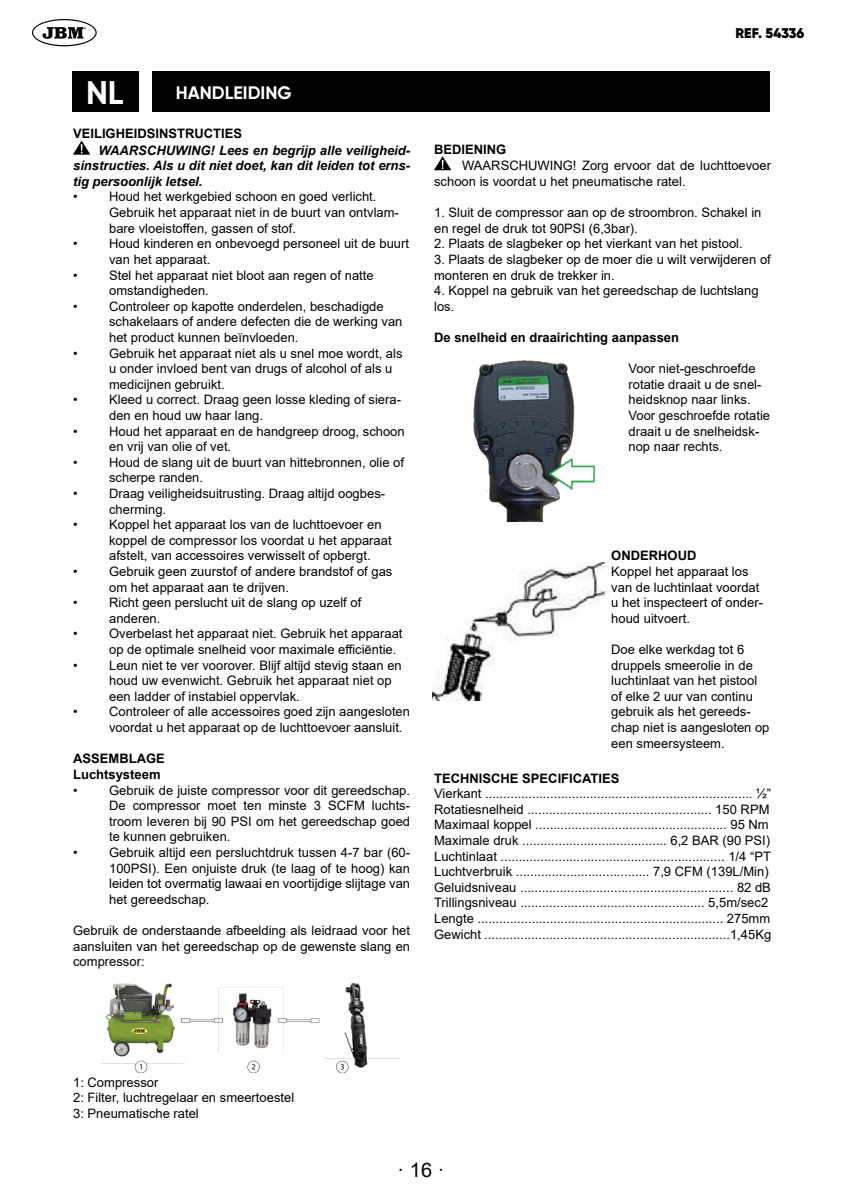
<style>
.page{position:relative;width:842px;height:1191px;background:#fff}
.page>*{position:absolute;margin:0;border:0;box-sizing:border-box;transform-origin:0 0}
.t1{font:700 32.6px "Gilroy";color:#fff}
.t2{font:20px "Arial";color:#000}
.t3{font:700 18px "Gilroy";color:#fff}
.t4{font:900 14px "Gilroy";color:#000}
.t5{font:13px/15.6px "Arial";color:#000}
.t6{font:700 13px/15.6px "Arial";color:#000}
.t7{font:italic 700 13px/15.6px "Arial";color:#000;text-align:justify}
</style>
<div class="page">
<svg style="left:32px;top:19px;width:65px;height:27px"></svg>
<div style="left:72px;top:71px;width:67px;height:40px;background:#000"></div>
<div style="left:153px;top:71px;width:617px;height:40px;background:#000"></div>
<svg style="left:73px;top:141px;width:17px;height:14px"></svg>
<img style="left:101px;top:983px;width:298px;height:89px">
<svg style="left:434px;top:156px;width:17px;height:14px"></svg>
<img style="left:473px;top:360px;width:123px;height:162px">
<img style="left:433px;top:563px;width:175px;height:137px">
<div style="left:322px;top:968px;width:84px;height:87px;background:#fff"></div>
<img style="left:331px;top:982px;width:54px;height:91px">
<h1 class="t1" style="left:86px;top:72px;width:39px">NL</h1>
<h3 class="t3" style="left:176px;top:81px;width:117px">HANDLEIDING</h3>
<p class="t6" style="left:73px;top:126px;width:171px">VEILIGHEIDSINSTRUCTIES</p>
<p class="t7" style="left:73px;top:143px;width:339px;text-indent:25px">WAARSCHUWING! Lees en begrijp alle veiligheid&shy;sinstructies. Als u dit niet doet, kan dit leiden tot erns&shy;tig persoonlijk letsel.</p>
<p class="t5" style="left:73px;top:189px;width:6px">•</p>
<p class="t5" style="left:109px;top:189px;width:291px">Houd het werkgebied schoon en goed verlicht.<br>Gebruik het apparaat niet in de buurt van ontvlam&shy;bare vloeistoffen, gassen of stof.</p>
<p class="t5" style="left:73px;top:236px;width:6px">•</p>
<p class="t5" style="left:109px;top:236px;width:301px">Houd kinderen en onbevoegd personeel uit de buurt van het apparaat.</p>
<p class="t5" style="left:73px;top:267px;width:6px">•</p>
<p class="t5" style="left:109px;top:267px;width:266px">Stel het apparaat niet bloot aan regen of natte omstandigheden.</p>
<p class="t5" style="left:73px;top:298px;width:6px">•</p>
<p class="t5" style="left:109px;top:298px;width:295px">Controleer op kapotte onderdelen, beschadigde schakelaars of andere defecten die de werking van het product kunnen beïnvloeden.</p>
<p class="t5" style="left:73px;top:345px;width:6px">•</p>
<p class="t5" style="left:109px;top:345px;width:295px">Gebruik het apparaat niet als u snel moe wordt, als u onder invloed bent van drugs of alcohol of als u medicijnen gebruikt.</p>
<p class="t5" style="left:73px;top:392px;width:6px">•</p>
<p class="t5" style="left:109px;top:392px;width:293px">Kleed u correct. Draag geen losse kleding of siera&shy;den en houd uw haar lang.</p>
<p class="t5" style="left:73px;top:423px;width:6px">•</p>
<p class="t5" style="left:109px;top:423px;width:297px">Houd het apparaat en de handgreep droog, schoon en vrij van olie of vet.</p>
<p class="t5" style="left:73px;top:454px;width:6px">•</p>
<p class="t5" style="left:109px;top:454px;width:296px">Houd de slang uit de buurt van hittebronnen, olie of scherpe randen.</p>
<p class="t5" style="left:73px;top:485px;width:6px">•</p>
<p class="t5" style="left:109px;top:485px;width:278px">Draag veiligheidsuitrusting. Draag altijd oogbes&shy;cherming.</p>
<p class="t5" style="left:73px;top:517px;width:6px">•</p>
<p class="t5" style="left:109px;top:517px;width:284px">Koppel het apparaat los van de luchttoevoer en koppel de compressor los voordat u het apparaat afstelt, van accessoires verwisselt of opbergt.</p>
<p class="t5" style="left:73px;top:563px;width:6px">•</p>
<p class="t5" style="left:109px;top:563px;width:285px">Gebruik geen zuurstof of andere brandstof of gas om het apparaat aan te drijven.</p>
<p class="t5" style="left:73px;top:595px;width:6px">•</p>
<p class="t5" style="left:109px;top:595px;width:254px">Richt geen perslucht uit de slang op uzelf of anderen.</p>
<p class="t5" style="left:73px;top:626px;width:6px">•</p>
<p class="t5" style="left:109px;top:626px;width:295px">Overbelast het apparaat niet. Gebruik het apparaat op de optimale snelheid voor maximale efficiëntie.</p>
<p class="t5" style="left:73px;top:657px;width:6px">•</p>
<p class="t5" style="left:109px;top:657px;width:294px">Leun niet te ver voorover. Blijf altijd stevig staan en houd uw evenwicht. Gebruik het apparaat niet op een ladder of instabiel oppervlak.</p>
<p class="t5" style="left:73px;top:704px;width:6px">•</p>
<p class="t5" style="left:109px;top:704px;width:302px">Controleer of alle accessoires goed zijn aangesloten voordat u het apparaat op de luchttoevoer aansluit.</p>
<p class="t6" style="left:73px;top:751px;width:93px">ASSEMBLAGE<br>Luchtsysteem</p>
<p class="t5" style="left:73px;top:782px;width:6px">•</p>
<p class="t5" style="left:109px;top:782px;width:302px;text-align:justify">Gebruik de juiste compressor voor dit gereedschap.<br>De compressor moet ten minste 3 SCFM luchts&shy;troom leveren bij 90 PSI om het gereedschap goed te kunnen gebruiken.</p>
<p class="t5" style="left:73px;top:844px;width:6px">•</p>
<p class="t5" style="left:109px;top:844px;width:302px;text-align:justify">Gebruik altijd een persluchtdruk tussen 4-7 bar (60- 100PSI). Een onjuiste druk (te laag of te hoog) kan leiden tot overmatig lawaai en voortijdige slijtage van het gereedschap.</p>
<p class="t5" style="left:73px;top:922px;width:338px;text-align:justify">Gebruik de onderstaande afbeelding als leidraad voor het aansluiten van het gereedschap op de gewenste slang en compressor:</p>
<p class="t4" style="left:735px;top:25px;width:70px">REF. 54336</p>
<p class="t6" style="left:434px;top:142px;width:74px">BEDIENING</p>
<p class="t5" style="left:434px;top:158px;width:338px;text-indent:28px">WAARSCHUWING! Zorg ervoor dat de luchttoevoer schoon is voordat u het pneumatische ratel.</p>
<p class="t5" style="left:434px;top:205px;width:329px">1. Sluit de compressor aan op de stroombron. Schakel in en regel de druk tot 90PSI (6,3bar).</p>
<p class="t5" style="left:434px;top:236px;width:310px">2. Plaats de slagbeker op het vierkant van het pistool.</p>
<p class="t5" style="left:434px;top:251px;width:338px">3. Plaats de slagbeker op de moer die u wilt verwijderen of monteren en druk de trekker in.</p>
<p class="t5" style="left:434px;top:283px;width:326px">4. Koppel na gebruik van het gereedschap de luchtslang los.</p>
<p class="t6" style="left:434px;top:330px;width:246px">De snelheid en draairichting aanpassen</p>
<p class="t5" style="left:628px;top:361px;width:143px">Voor niet-geschroefde rotatie draait u de snel&shy;heidsknop naar links.<br>Voor geschroefde rotatie draait u de snelheidsk&shy;nop naar rechts.</p>
<p class="t6" style="left:611px;top:548px;width:87px">ONDERHOUD</p>
<p class="t5" style="left:611px;top:563px;width:153px">Koppel het apparaat los van de luchtinlaat voordat u het inspecteert of onder&shy;houd uitvoert.</p>
<p class="t5" style="left:611px;top:641px;width:160px">Doe elke werkdag tot 6 druppels smeerolie in de luchtinlaat van het pistool of elke 2 uur van continu gebruik als het gereeds&shy;chap niet is aangesloten op een smeersysteem.</p>
<p class="t6" style="left:434px;top:770px;width:187px">TECHNISCHE SPECIFICATIES</p>
<p class="t5" style="left:434px;top:785px;width:339px">Vierkant .......................................................................... ½” Rotatiesnelheid ................................................... 150 RPM Maximaal koppel ..................................................... 95 Nm Maximale druk ........................................ 6,2 BAR (90 PSI)<br>Luchtinlaat .............................................................. 1/4 “PT Luchtverbruik ..................................... 7,9 CFM (139L/Min)<br>Geluidsniveau ........................................................... 82 dB Trillingsniveau ................................................... 5,5m/sec2<br>Lengte .................................................................... 275mm Gewicht ....................................................................1,45Kg</p>
<p class="t5" style="left:73px;top:1074px;width:223px">1: Compressor<br>2: Filter, luchtregelaar en smeertoestel<br>3: Pneumatische ratel</p>
<h2 class="t2" style="left:398px;top:1156px;width:48px">· 16 ·</h2>
</div>
